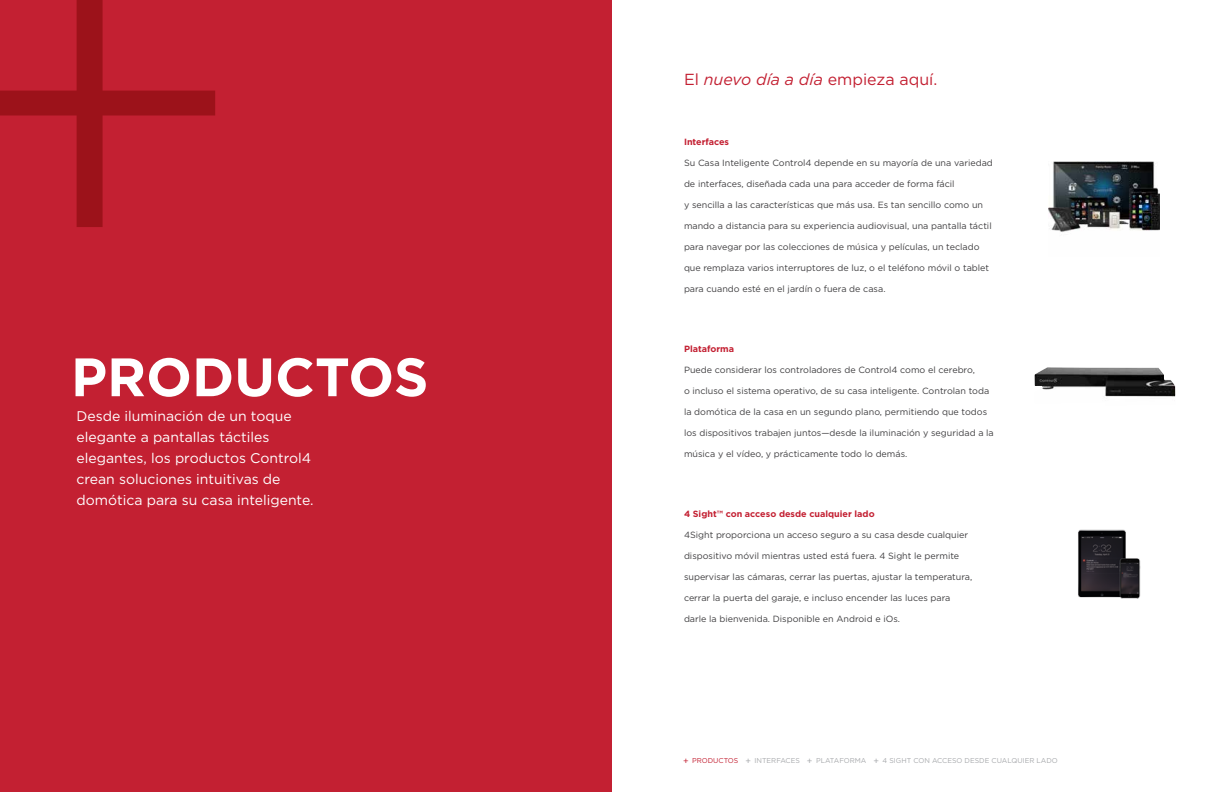
<style>
.page{position:relative;width:1224px;height:792px;background:#fff}
.page>*{position:absolute;margin:0;border:0;box-sizing:border-box;transform-origin:0 0}
.t1{font:700 54px "Gotham";color:#fff}
.t2{font:16px "Gotham";color:#c32032}
.t3{font:14px/21px "Gotham";color:#fff}
.t4{font:9px "Gotham";color:#414042}
.t5{font:700 9px "Gotham";color:#c32032}
.t6{font:7px "Gotham";color:#a7a9ac}
.s1{font-style:italic}
.s2{font-size:9px;color:#c32032}
.s3{color:#c32032}
.s4{font-size:9px}
</style>
<div class="page">
<img style="left:1048px;top:161px;width:111px;height:71px">
<img style="left:1035px;top:367px;width:140px;height:30px">
<img style="left:1078px;top:529px;width:63px;height:70px">
<div style="left:0;top:0;width:612px;height:792px;background:#c32032"></div>
<svg style="left:0;top:0;width:215px;height:227px"></svg>
<h1 class="t1" style="left:71px;top:341px;width:359px">PRODUCTOS</h1>
<h3 class="t3" style="left:76px;top:405px;width:239px">Desde iluminación de un toque elegante a pantallas táctiles elegantes, los productos Control4 crean soluciones intuitivas de domótica para su casa inteligente.</h3>
<h2 class="t2" style="left:684px;top:69px;width:255px">El <span class="s1">nuevo día a día</span> empieza aquí.</h2>
<p class="t5" style="left:684px;top:136px;width:47px">Interfaces</p>
<p class="t4" style="left:684px;top:157px;width:310px">Su Casa Inteligente Control4 depende en su mayoría de una variedad</p>
<p class="t4" style="left:684px;top:178px;width:272px">de interfaces, diseñada cada una para acceder de forma fácil</p>
<p class="t4" style="left:684px;top:199px;width:301px">y sencilla a las características que más usa. Es tan sencillo como un</p>
<p class="t4" style="left:684px;top:220px;width:309px">mando a distancia para su experiencia audiovisual, una pantalla táctil</p>
<p class="t4" style="left:684px;top:241px;width:297px">para navegar por las colecciones de música y películas, un teclado</p>
<p class="t4" style="left:684px;top:262px;width:307px">que remplaza varios interruptores de luz, o el teléfono móvil o tablet</p>
<p class="t4" style="left:684px;top:283px;width:203px">para cuando esté en el jardín o fuera de casa.</p>
<p class="t5" style="left:684px;top:343px;width:52px">Plataforma</p>
<p class="t4" style="left:684px;top:364px;width:292px">Puede considerar los controladores de Control4 como el cerebro,</p>
<p class="t4" style="left:684px;top:385px;width:307px">o incluso el sistema operativo, de su casa inteligente. Controlan toda</p>
<p class="t4" style="left:684px;top:406px;width:305px">la domótica de la casa en un segundo plano, permitiendo que todos</p>
<p class="t4" style="left:684px;top:427px;width:311px">los dispositivos trabajen juntos—desde la iluminación y seguridad a la</p>
<p class="t4" style="left:684px;top:448px;width:225px">música y el vídeo, y prácticamente todo lo demás.</p>
<p class="t5" style="left:684px;top:508px;width:192px">4 Sight™ con acceso desde cualquier lado</p>
<p class="t4" style="left:684px;top:529px;width:286px">4Sight proporciona un acceso seguro a su casa desde cualquier</p>
<p class="t4" style="left:684px;top:550px;width:277px">dispositivo móvil mientras usted está fuera. 4 Sight le permite</p>
<p class="t4" style="left:684px;top:571px;width:290px">supervisar las cámaras, cerrar las puertas, ajustar la temperatura,</p>
<p class="t4" style="left:684px;top:592px;width:268px">cerrar la puerta del garaje, e incluso encender las luces para</p>
<p class="t4" style="left:684px;top:613px;width:218px">darle la bienvenida. Disponible en Android e iOs.</p>
<p class="t6" style="left:683px;top:756px;width:376px"><span class="s2">+</span> <span class="s3">PRODUCTOS</span> <span class="s4">+</span> INTERFACES <span class="s4">+</span> PLATAFORMA <span class="s4">+</span> 4 SIGHT CON ACCESO DESDE CUALQUIER LADO</p>
</div>
